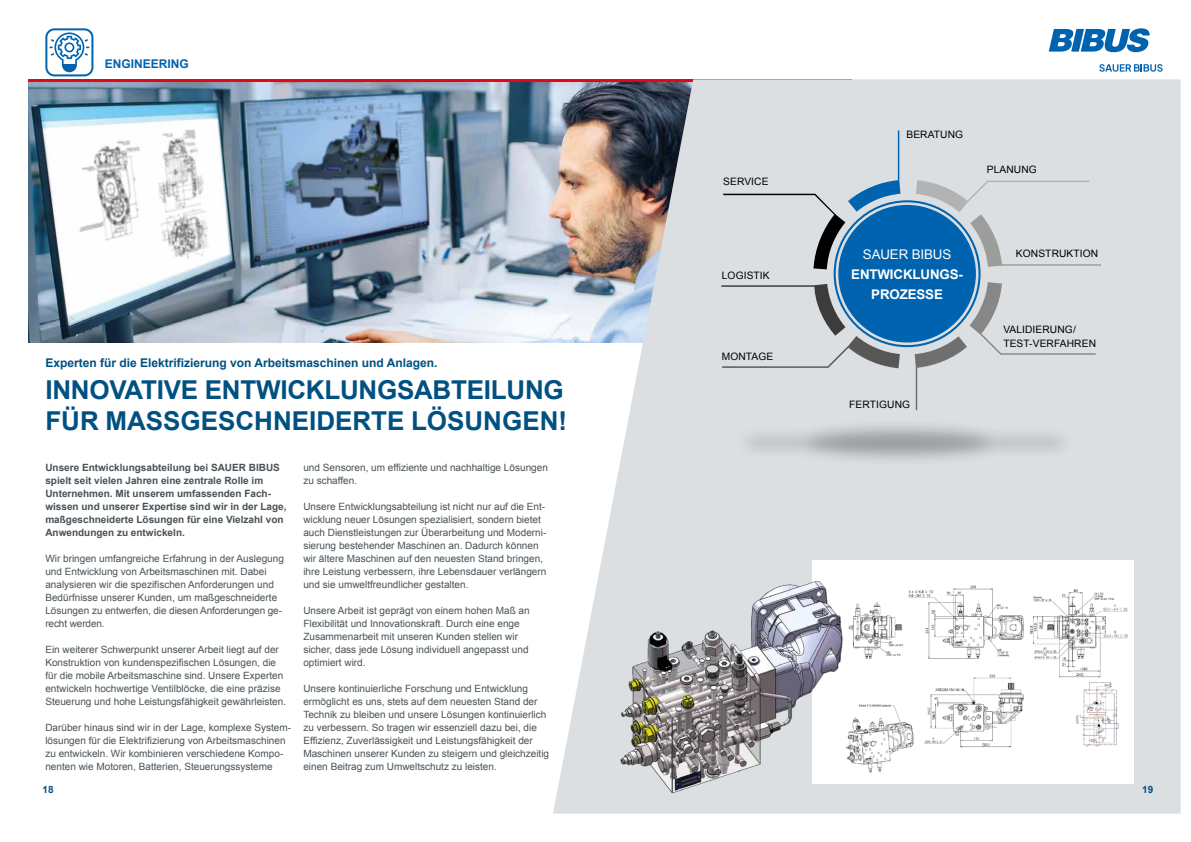
<style>
.page{position:relative;width:1191px;height:842px;background:#fff}
.page>*{position:absolute;margin:0;border:0;box-sizing:border-box;transform-origin:0 0}
.t1{font:700 26px/31.2px "Arial";letter-spacing:-.01em;color:#005081}
.t2{font:700 13.3px/20px "Arial";letter-spacing:-.01em;color:#fff;text-align:center}
.t3{font:13.3px "Arial";letter-spacing:-.01em;color:#fff}
.t4{font:700 12px "Arial";color:#005081}
.t5{font:700 12px "Arial";color:#0063af}
.t6{font:10.2px "Arial";letter-spacing:.01em;color:#000}
.t7{font:10px/13px "Arial";color:#485156}
.t8{font:700 10px/13px "Arial";color:#485156}
.t9{font:700 10px "Arial";color:#005081}
</style>
<div class="page">
<hr style="left:28px;top:79px;width:824px;height:3px;background:#e30613">
<img style="left:28px;top:82px;width:525px;height:260px">
<svg style="left:553px;top:79px;width:627px;height:735px;background:#d4d6d7"></svg>
<svg style="left:1048px;top:28px;width:102px;height:24px"></svg>
<svg style="left:1099px;top:64px;width:63px;height:8px"></svg>
<div style="left:735px;top:419px;width:339px;height:48px;background:#000;opacity:.3"></div>
<svg style="left:721px;top:130px;width:380px;height:282px;background:#b2c4d2"></svg>
<div style="left:812px;top:560px;width:322px;height:223px;background:#fff"></div>
<img style="left:849px;top:585px;width:279px;height:189px">
<img style="left:614px;top:574px;width:235px;height:224px">
<svg style="left:45px;top:28px;width:48px;height:48px"></svg>
<p class="t5" style="left:105px;top:56px;width:86px">ENGINEERING</p>
<p class="t4" style="left:45px;top:355px;width:393px">Experten für die Elektrifizierung von Arbeitsmaschinen und Anlagen.</p>
<h1 class="t1" style="left:45px;top:375px;width:523px">INNOVATIVE ENTWICKLUNGSABTEILUNG<br>FÜR MASSGESCHNEIDERTE LÖSUNGEN!</h1>
<p class="t8" style="left:45px;top:461px;width:243px">Unsere Entwicklungsabteilung bei SAUER BIBUS spielt seit vielen Jahren eine zentrale Rolle im Unternehmen. Mit unserem umfassenden Fach&shy;wissen und unserer Expertise sind wir in der Lage, maßgeschneiderte Lösungen für eine Vielzahl von Anwendungen zu entwickeln.</p>
<p class="t7" style="left:45px;top:552px;width:240px">Wir bringen umfangreiche Erfahrung in der Auslegung und Entwicklung von Arbeitsmaschinen mit. Dabei analysieren wir die spezifischen Anforderungen und Bedürfnisse unserer Kunden, um maßgeschneiderte Lösungen zu entwerfen, die diesen Anforderungen ge&shy;recht werden.</p>
<p class="t7" style="left:45px;top:643px;width:242px">Ein weiterer Schwerpunkt unserer Arbeit liegt auf der Konstruktion von kundenspezifischen Lösungen, die für die mobile Arbeitsmaschine sind. Unsere Experten entwickeln hochwertige Ventilblöcke, die eine präzise Steuerung und hohe Leistungsfähigkeit gewährleisten.</p>
<p class="t7" style="left:45px;top:721px;width:247px">Darüber hinaus sind wir in der Lage, komplexe System&shy;lösungen für die Elektrifizierung von Arbeitsmaschinen zu entwickeln. Wir kombinieren verschiedene Kompo&shy;nenten wie Motoren, Batterien, Steuerungssysteme</p>
<p class="t7" style="left:303px;top:461px;width:246px">und Sensoren, um effiziente und nachhaltige Lösungen zu schaffen.</p>
<p class="t7" style="left:303px;top:500px;width:244px">Unsere Entwicklungsabteilung ist nicht nur auf die Ent&shy;wicklung neuer Lösungen spezialisiert, sondern bietet auch Dienstleistungen zur Überarbeitung und Moderni&shy;sierung bestehender Maschinen an. Dadurch können wir ältere Maschinen auf den neuesten Stand bringen, ihre Leistung verbessern, ihre Lebensdauer verlängern und sie umweltfreundlicher gestalten.</p>
<p class="t7" style="left:303px;top:604px;width:228px">Unsere Arbeit ist geprägt von einem hohen Maß an Flexibilität und Innovationskraft. Durch eine enge Zusammenarbeit mit unseren Kunden stellen wir sicher, dass jede Lösung individuell angepasst und optimiert wird.</p>
<p class="t7" style="left:303px;top:682px;width:247px">Unsere kontinuierliche Forschung und Entwicklung ermöglicht es uns, stets auf dem neuesten Stand der Technik zu bleiben und unsere Lösungen kontinuierlich zu verbessern. So tragen wir essenziell dazu bei, die Effizienz, Zuverlässigkeit und Leistungsfähigkeit der Maschinen unserer Kunden zu steigern und gleichzeitig einen Beitrag zum Umweltschutz zu leisten.</p>
<p class="t6" style="left:723px;top:175px;width:47px">SERVICE</p>
<p class="t6" style="left:722px;top:268px;width:49px">LOGISTIK</p>
<p class="t6" style="left:722px;top:349px;width:53px">MONTAGE</p>
<p class="t6" style="left:906px;top:128px;width:58px">BERATUNG</p>
<p class="t6" style="left:986px;top:163px;width:52px">PLANUNG</p>
<h2 class="t3" style="left:863px;top:245px;width:90px">SAUER BIBUS</h2>
<h2 class="t2" style="left:851px;top:264px;width:113px">ENTWICKLUNGS-<br>PROZESSE</h2>
<p class="t6" style="left:849px;top:397px;width:62px">FERTIGUNG</p>
<p class="t6" style="left:1016px;top:246px;width:84px">KONSTRUKTION</p>
<p class="t6" style="left:1003px;top:323px;width:74px">VALIDIERUNG/</p>
<p class="t6" style="left:1003px;top:337px;width:94px">TEST-VERFAHREN</p>
<p class="t9" style="left:43px;top:782px;width:13px">18</p>
<p class="t9" style="left:1142px;top:782px;width:13px">19</p>
</div>
